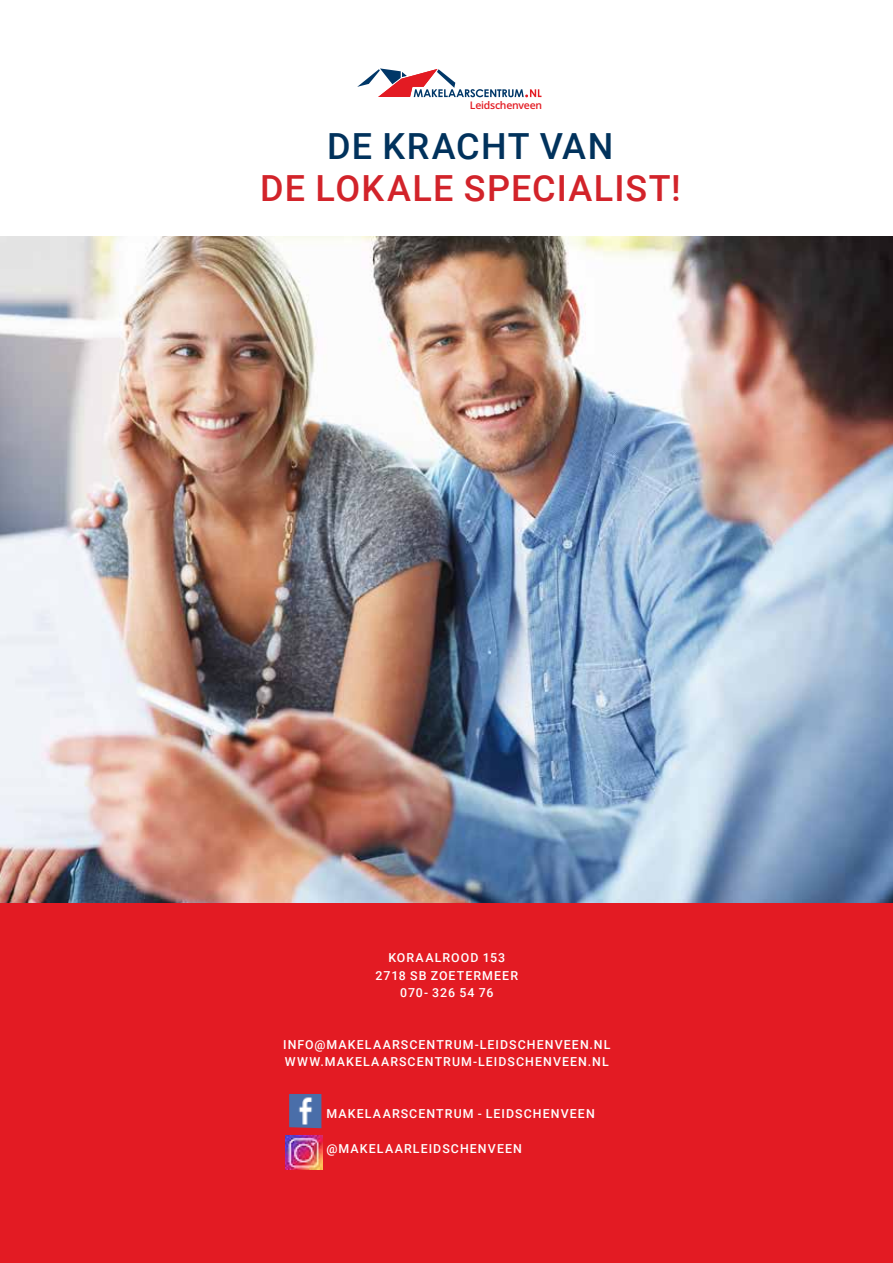
<style>
.page{position:relative;width:893px;height:1263px;background:#fff}
.page>*{position:absolute;margin:0;border:0;box-sizing:border-box;transform-origin:0 0}
.t1{font:500 36px "Roboto";letter-spacing:.035em;color:#d2232a}
.t2{font:500 36px "Roboto";letter-spacing:.035em;color:#01325c}
.t3{font:500 12.3px/17.2px "Roboto";letter-spacing:.085em;color:#fff;text-align:center}
.t4{font:600 10.5px "Open Sans";letter-spacing:-.025em;color:#e31b23}
</style>
<div class="page">
<img style="left:0;top:236px;width:893px;height:668px">
<div style="left:0;top:904px;width:893px;height:359px;background:#e31b23"></div>
<img style="left:285px;top:1135px;width:38px;height:35px">
<img style="left:289px;top:1094px;width:32px;height:34px">
<svg style="left:357px;top:68px;width:184px;height:29px"></svg>
<p class="t4" style="left:470px;top:98px;width:74px">Leidschenveen</p>
<h1 class="t2" style="left:327px;top:121px;width:288px">DE KRACHT VAN</h1>
<h1 class="t1" style="left:260px;top:163px;width:422px">DE LOKALE SPECIALIST!</h1>
<p class="t3" style="left:376px;top:949px;width:144px">KORAALROOD 153<br>2718 SB ZOETERMEER<br>070- 326 54 76</p>
<p class="t3" style="left:283px;top:1035px;width:329px;text-align:left">INFO@MAKELAARSCENTRUM-LEIDSCHENVEEN.NL<br>WWW.MAKELAARSCENTRUM-LEIDSCHENVEEN.NL</p>
<p class="t3" style="left:326px;top:1105px;width:270px">MAKELAARSCENTRUM - LEIDSCHENVEEN</p>
<p class="t3" style="left:327px;top:1139px;width:197px">@MAKELAARLEIDSCHENVEEN</p>
</div>
